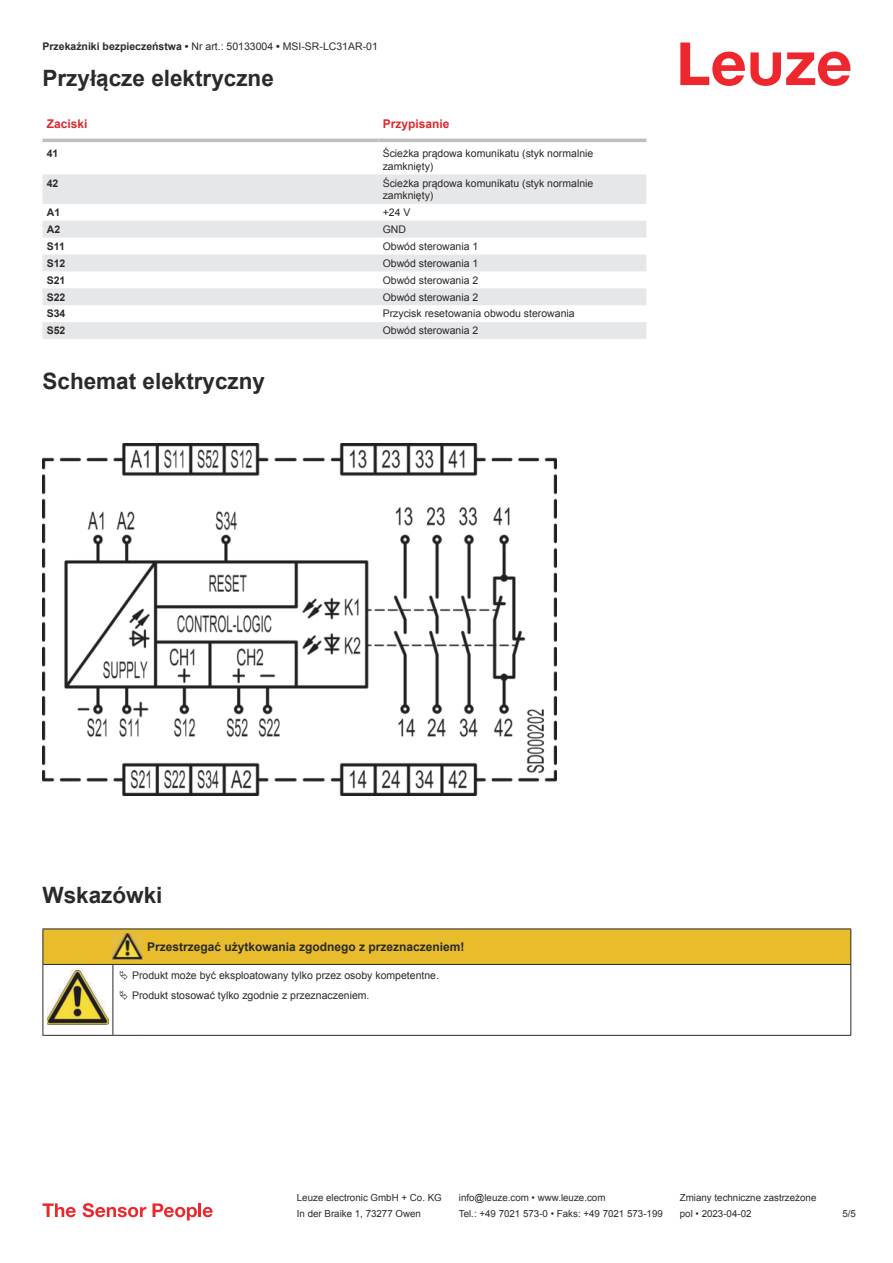
<style>
.page{position:relative;width:893px;height:1263px;background:#fff}
.page>*{position:absolute;margin:0;border:0;box-sizing:border-box;transform-origin:0 0}
.t1{font:700 22.5px "Arial";color:#2b292a}
.t2{font:700 12px "Arial";color:#2b292a}
.t3{font:700 12px "Arial";color:#db2a30}
.t4{font:10.5px/12.6px "Arial";color:#2b292a}
.t5{font:700 10.5px "Arial";color:#2b292a}
.t6{font:9.75px "Arial";color:#2b292a}
.s1{font-weight:700}
</style>
<div class="page">
<svg style="left:680px;top:43px;width:170px;height:43px"></svg>
<svg style="left:43px;top:138px;width:603px;height:1px"></svg>
<svg style="left:43px;top:174px;width:603px;height:165px;fill:#e6e7e9"></svg>
<hr style="left:43px;top:139px;width:335px;height:3px;background:#bdbfc1">
<hr style="left:378px;top:139px;width:268px;height:3px;background:#bdbfc1">
<svg style="left:43px;top:1203px;width:33px;height:14px"></svg>
<svg style="left:83px;top:1203px;width:63px;height:14px"></svg>
<svg style="left:153px;top:1203px;width:44px;height:17px"></svg>
<hr style="left:198px;top:1203px;width:3px;height:14px;background:#ed272d">
<svg style="left:203px;top:1207px;width:10px;height:10px"></svg>
<img style="left:43px;top:444px;width:513px;height:351px">
<svg style="left:44px;top:1006px;width:806px;height:29px"></svg>
<hr style="left:43px;top:928px;width:70px;height:1px;background:#2b292a">
<hr style="left:113px;top:928px;width:30px;height:1px;background:#2b292a">
<hr style="left:143px;top:928px;width:708px;height:1px;background:#2b292a">
<hr style="left:43px;top:965px;width:1px;height:66px;background:#2b292a">
<hr style="left:113px;top:965px;width:1px;height:66px;background:#2b292a">
<hr style="left:850px;top:965px;width:1px;height:66px;background:#2b292a">
<hr style="left:43px;top:1035px;width:70px;height:1px;background:#2b292a">
<hr style="left:113px;top:1035px;width:30px;height:1px;background:#2b292a">
<hr style="left:143px;top:1035px;width:708px;height:1px;background:#2b292a">
<img style="left:47px;top:1006px;width:61px;height:19px">
<svg style="left:43px;top:929px;width:808px;height:77px"></svg>
<p class="t4" style="left:43px;top:41px;width:337px"><span class="s1">Przekaźniki bezpieczeństwa •</span> Nr art.: 50133004 <span class="s1">•</span> MSI-SR-LC31AR-01</p>
<h1 class="t1" style="left:43px;top:63px;width:233px">Przyłącze elektryczne</h1>
<p class="t3" style="left:47px;top:115px;width:42px">Zaciski</p>
<p class="t3" style="left:383px;top:115px;width:68px">Przypisanie</p>
<p class="t5" style="left:47px;top:146px;width:13px">41</p>
<p class="t4" style="left:383px;top:147px;width:212px">Ścieżka prądowa komunikatu (styk normalnie zamknięty)</p>
<p class="t5" style="left:47px;top:175px;width:13px">42</p>
<p class="t4" style="left:383px;top:176px;width:212px">Ścieżka prądowa komunikatu (styk normalnie zamknięty)</p>
<p class="t5" style="left:47px;top:205px;width:15px">A1</p>
<p class="t4" style="left:383px;top:206px;width:29px">+24 V</p>
<p class="t5" style="left:47px;top:225px;width:15px">A2</p>
<p class="t4" style="left:383px;top:223px;width:25px">GND</p>
<p class="t5" style="left:47px;top:239px;width:20px">S11</p>
<p class="t4" style="left:383px;top:240px;width:97px">Obwód sterowania 1</p>
<p class="t5" style="left:47px;top:256px;width:20px">S12</p>
<p class="t4" style="left:383px;top:257px;width:97px">Obwód sterowania 1</p>
<p class="t5" style="left:47px;top:273px;width:20px">S21</p>
<p class="t4" style="left:383px;top:274px;width:97px">Obwód sterowania 2</p>
<p class="t5" style="left:47px;top:293px;width:20px">S22</p>
<p class="t4" style="left:383px;top:290px;width:97px">Obwód sterowania 2</p>
<p class="t5" style="left:47px;top:306px;width:20px">S34</p>
<p class="t4" style="left:383px;top:307px;width:193px">Przycisk resetowania obwodu sterowania</p>
<p class="t5" style="left:47px;top:323px;width:20px">S52</p>
<p class="t4" style="left:383px;top:324px;width:97px">Obwód sterowania 2</p>
<h1 class="t1" style="left:43px;top:365px;width:224px">Schemat elektryczny</h1>
<h1 class="t1" style="left:43px;top:879px;width:122px">Wskazówki</h1>
<p class="t2" style="left:147px;top:938px;width:319px">Przestrzegać użytkowania zgodnego z przeznaczeniem!</p>
<p class="t4" style="left:132px;top:965px;width:308px;line-height:20.2px">Produkt może być eksploatowany tylko przez osoby kompetentne.<br>Produkt stosować tylko zgodnie z przeznaczeniem.</p>
<p class="t6" style="left:297px;top:1191px;width:146px">Leuze electronic GmbH + Co. KG</p>
<p class="t6" style="left:459px;top:1191px;width:148px">info@leuze.com • www.leuze.com</p>
<p class="t6" style="left:680px;top:1191px;width:138px">Zmiany techniczne zastrzeżone</p>
<p class="t6" style="left:297px;top:1210px;width:126px">In der Braike 1, 73277 Owen</p>
<p class="t6" style="left:459px;top:1207px;width:205px">Tel.: +49 7021 573-0 • Faks: +49 7021 573-199</p>
<p class="t6" style="left:680px;top:1207px;width:73px">pol • 2023-04-02</p>
<p class="t6" style="left:842px;top:1210px;width:15px">5 /5</p>
</div>
